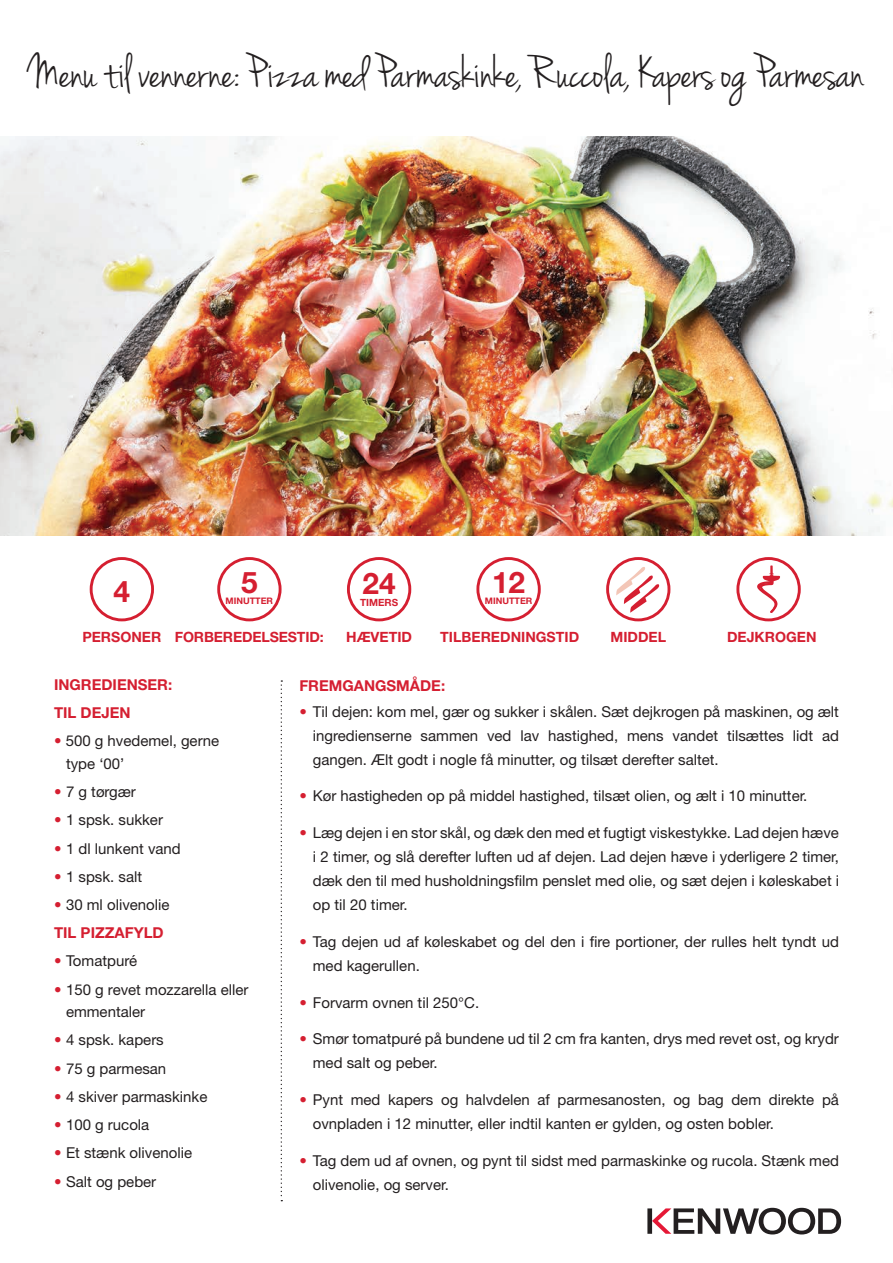
<style>
.page{position:relative;width:893px;height:1263px;background:#fff}
.page>*{position:absolute;margin:0;border:0;box-sizing:border-box;transform-origin:0 0}
.t1{font:49.5px "Jenna Sue";letter-spacing:-.01em;color:#231f20}
.t2{font:700 29.7px "Helvetica Neue LT Std";color:#d51f31}
.t3{font:15px/24px "Helvetica Neue LT Std";color:#231f20}
.t4{font:700 15px "Helvetica Neue LT Std";color:#d51f31}
.t5{font:700 14.1px "Helvetica Neue LT Std";color:#d51f31}
.t6{font:700 9.9px "Helvetica Neue LT Std";color:#d51f31}
.t7{font:700 9px "Helvetica Neue LT Std";color:#d51f31}
.s1{color:#d51f31}
</style>
<div class="page">
<img style="left:0;top:136px;width:893px;height:400px">
<svg style="left:281px;top:680px;width:1px;height:521px"></svg>
<div style="left:217px;top:557px;width:65px;height:64px;border:3px solid #d51f31;border-radius:50%"></div>
<div style="left:476px;top:557px;width:65px;height:64px;border:3px solid #d51f31;border-radius:50%"></div>
<div style="left:347px;top:557px;width:64px;height:64px;border:3px solid #d51f31;border-radius:50%"></div>
<div style="left:90px;top:557px;width:64px;height:64px;border:3px solid #d51f31;border-radius:50%"></div>
<div style="left:606px;top:557px;width:64px;height:64px;border:3px solid #d51f31;border-radius:50%"></div>
<svg style="left:616px;top:566px;width:43px;height:47px"></svg>
<svg style="left:647px;top:1208px;width:194px;height:26px"></svg>
<div style="left:736px;top:557px;width:65px;height:64px;border:3px solid #d51f31;border-radius:50%"></div>
<svg style="left:757px;top:565px;width:23px;height:48px"></svg>
<p class="t1" style="left:29px;top:44px;width:837px">Menu til vennerne: Pizza med Parmaskinke, Ruccola, Kapers og Parmesan</p>
<p class="t2" style="left:114px;top:573px;width:18px">4</p>
<p class="t5" style="left:82px;top:628px;width:81px">PERSONER</p>
<p class="t2" style="left:241px;top:564px;width:18px">5</p>
<p class="t7" style="left:226px;top:595px;width:49px">MINUTTER</p>
<p class="t5" style="left:175px;top:628px;width:150px">FORBEREDELSESTID:</p>
<p class="t2" style="left:363px;top:565px;width:35px">24</p>
<p class="t6" style="left:360px;top:596px;width:40px">TIMERS</p>
<p class="t5" style="left:346px;top:628px;width:67px">HÆVETID</p>
<p class="t2" style="left:492px;top:564px;width:35px">12</p>
<p class="t7" style="left:485px;top:595px;width:49px">MINUTTER</p>
<p class="t5" style="left:440px;top:628px;width:140px">TILBEREDNINGSTID</p>
<p class="t5" style="left:610px;top:628px;width:57px">MIDDEL</p>
<p class="t5" style="left:727px;top:628px;width:91px">DEJKROGEN</p>
<p class="t4" style="left:54px;top:675px;width:120px">INGREDIENSER:</p>
<p class="t4" style="left:54px;top:704px;width:78px">TIL DEJEN</p>
<p class="t3" style="left:66px;top:730px;width:155px;line-height:22.5px;text-indent:-12px"><span class="s1">•</span> 500 g hvedemel, gerne type ‘00’</p>
<p class="t3" style="left:54px;top:780px;width:83px"><span class="s1">•</span> 7 g tørgær</p>
<p class="t3" style="left:54px;top:808px;width:110px"><span class="s1">•</span> 1 spsk. sukker</p>
<p class="t3" style="left:54px;top:836px;width:128px"><span class="s1">•</span> 1 dl lunkent vand</p>
<p class="t3" style="left:54px;top:864px;width:90px"><span class="s1">•</span> 1 spsk. salt</p>
<p class="t3" style="left:54px;top:892px;width:117px"><span class="s1">•</span> 30 ml olivenolie</p>
<p class="t4" style="left:54px;top:923px;width:111px">TIL PIZZAFYLD</p>
<p class="t3" style="left:54px;top:949px;width:85px"><span class="s1">•</span> Tomatpuré</p>
<p class="t3" style="left:66px;top:978px;width:184px;line-height:22.5px;text-indent:-12px"><span class="s1">•</span> 150 g revet mozzarella eller emmentaler</p>
<p class="t3" style="left:54px;top:1028px;width:111px"><span class="s1">•</span> 4 spsk. kapers</p>
<p class="t3" style="left:54px;top:1056px;width:114px"><span class="s1">•</span> 75 g parmesan</p>
<p class="t3" style="left:54px;top:1084px;width:155px"><span class="s1">•</span> 4 skiver parmaskinke</p>
<p class="t3" style="left:54px;top:1112px;width:97px"><span class="s1">•</span> 100 g rucola</p>
<p class="t3" style="left:54px;top:1140px;width:140px"><span class="s1">•</span> Et stænk olivenolie</p>
<p class="t3" style="left:54px;top:1169px;width:104px"><span class="s1">•</span> Salt og peber</p>
<p class="t4" style="left:299px;top:676px;width:147px">FREMGANGSMÅDE:</p>
<p class="t3" style="left:313px;top:699px;width:528px;text-align:justify;text-indent:-14px"><span class="s1">•</span> Til dejen: kom mel, gær og sukker i skålen. Sæt dejkrogen på maskinen, og ælt ingredienserne sammen ved lav hastighed, mens vandet tilsættes lidt ad gangen. Ælt godt i nogle få minutter, og tilsæt derefter saltet.</p>
<p class="t3" style="left:299px;top:784px;width:510px"><span class="s1">•</span> Kør hastigheden op på middel hastighed, tilsæt olien, og ælt i 10 minutter.</p>
<p class="t3" style="left:313px;top:821px;width:528px;text-align:justify;text-indent:-14px"><span class="s1">•</span> Læg dejen i en stor skål, og dæk den med et fugtigt viskestykke. Lad dejen hæve i 2 timer, og slå derefter luften ud af dejen. Lad dejen hæve i yderligere 2 timer, dæk den til med husholdningsfilm penslet med olie, og sæt dejen i køleskabet i op til 20 timer.</p>
<p class="t3" style="left:313px;top:929px;width:528px;text-indent:-14px"><span class="s1">•</span> Tag dejen ud af køleskabet og del den i fire portioner, der rulles helt tyndt ud med kagerullen.</p>
<p class="t3" style="left:299px;top:990px;width:181px"><span class="s1">•</span> Forvarm ovnen til 250°C.</p>
<p class="t3" style="left:313px;top:1027px;width:528px;text-indent:-14px"><span class="s1">•</span> Smør tomatpuré på bundene ud til 2 cm fra kanten, drys med revet ost, og krydr med salt og peber.</p>
<p class="t3" style="left:313px;top:1088px;width:528px;text-indent:-14px"><span class="s1">•</span> Pynt med kapers og halvdelen af parmesanosten, og bag dem direkte på ovnpladen i 12 minutter, eller indtil kanten er gylden, og osten bobler.</p>
<p class="t3" style="left:313px;top:1148px;width:528px;text-indent:-14px"><span class="s1">•</span> Tag dem ud af ovnen, og pynt til sidst med parmaskinke og rucola. Stænk med olivenolie, og server.</p>
</div>
